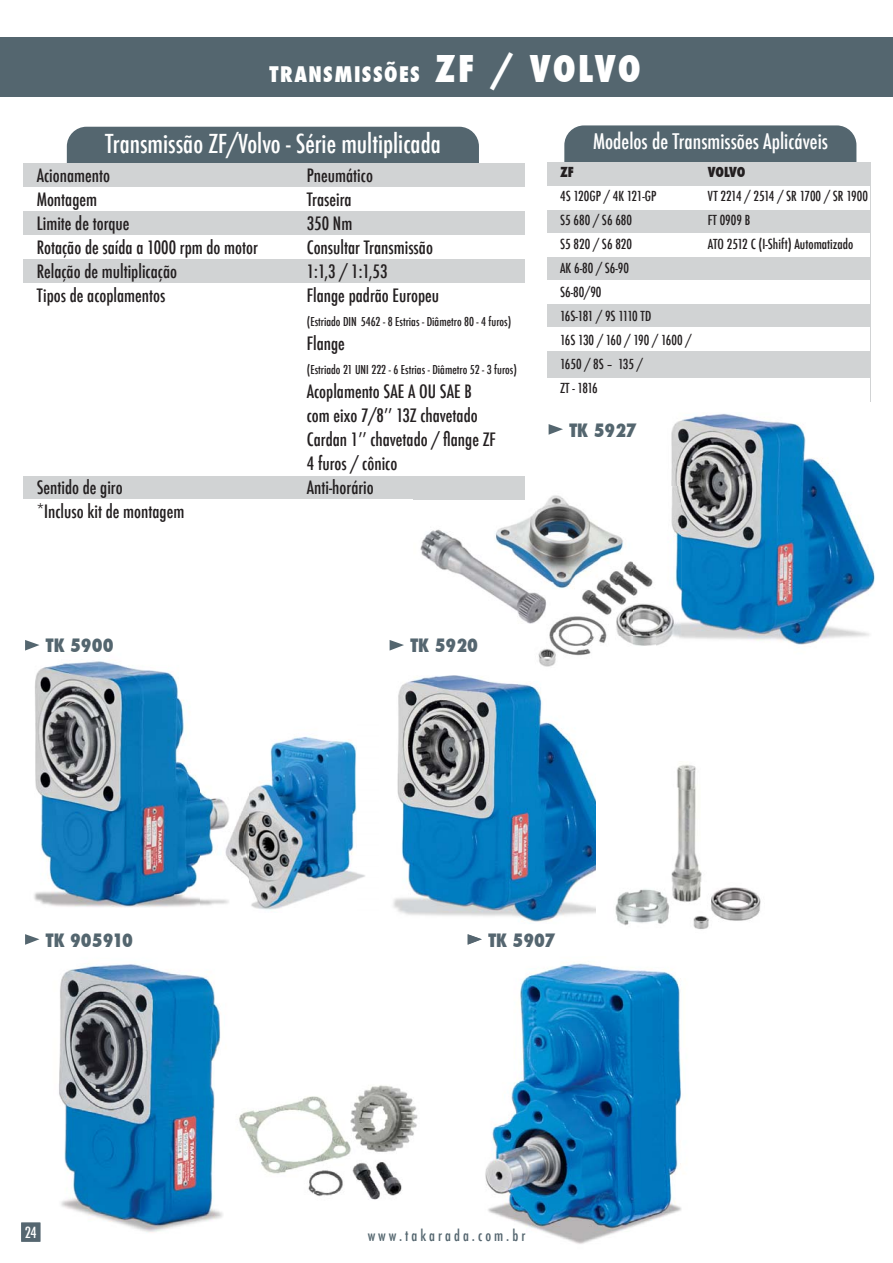
<style>
.page{position:relative;width:893px;height:1263px;background:#fff}
.page>*{position:absolute;margin:0;border:0;box-sizing:border-box;transform-origin:0 0}
.t1{font:500 condensed 25.5px "Futura";color:#fff}
.t2{font:500 condensed 21px "Futura";color:#fff}
.t3{font:800 condensed 21px "Futura";letter-spacing:.07em;color:#fff}
.t4{font:500 condensed 18px/24px "Futura";color:#231f20}
.t5{font:800 condensed 18px "Futura";color:#54666f}
.t6{font:800 condensed 18px "Futura";color:#556670}
.t7{font:500 condensed 15px "Futura";letter-spacing:.2em;color:#54666f}
.t8{font:500 condensed 15px "Futura";color:#fff}
.t9{font:500 condensed 13.5px/24px "Futura";color:#231f20}
.t10{font:800 condensed 13.5px "Futura";letter-spacing:-.02em;color:#231f20}
.t11{font:500 condensed 12px "Futura";color:#231f20}
.s1{font-size:36px}
.s2{color:#556670}
</style>
<div class="page">
<div style="left:0;top:37px;width:892px;height:60px;background:#54666f"></div>
<div style="left:852px;top:37px;width:41px;height:60px;background:#54666f"></div>
<img style="left:389px;top:640px;width:207px;height:282px">
<svg style="left:410px;top:640px;width:3px;height:12px"></svg>
<img style="left:39px;top:939px;width:184px;height:303px">
<img style="left:21px;top:1222px;width:19px;height:20px">
<svg style="left:25px;top:1226px;width:11px;height:11px"></svg>
<img style="left:615px;top:764px;width:146px;height:165px">
<div style="left:67px;top:127px;width:412px;height:37px;background:#54666f"></div>
<div style="left:23px;top:164px;width:502px;height:335px;background:#d1d3d4"></div>
<div style="left:21px;top:187px;width:503px;height:24px;background:#fff"></div>
<div style="left:21px;top:235px;width:503px;height:23px;background:#fff"></div>
<div style="left:21px;top:283px;width:503px;height:24px;background:#fff"></div>
<div style="left:21px;top:306px;width:503px;height:170px;background:#fff"></div>
<div style="left:564px;top:125px;width:292px;height:37px;background:#54666f"></div>
<div style="left:547px;top:162px;width:323px;height:240px;background:#d1d3d4"></div>
<div style="left:547px;top:186px;width:323px;height:23px;background:#fff"></div>
<div style="left:547px;top:233px;width:323px;height:24px;background:#fff"></div>
<div style="left:547px;top:280px;width:323px;height:24px;background:#fff"></div>
<div style="left:547px;top:327px;width:323px;height:24px;background:#fff"></div>
<div style="left:547px;top:378px;width:323px;height:24px;background:#fff"></div>
<img style="left:25px;top:645px;width:176px;height:263px">
<svg style="left:25px;top:640px;width:14px;height:10px"></svg>
<svg style="left:25px;top:934px;width:14px;height:11px"></svg>
<svg style="left:390px;top:640px;width:14px;height:10px"></svg>
<svg style="left:549px;top:424px;width:14px;height:11px"></svg>
<img style="left:201px;top:736px;width:164px;height:174px">
<img style="left:671px;top:413px;width:204px;height:232px">
<img style="left:239px;top:1085px;width:179px;height:115px">
<img style="left:485px;top:963px;width:197px;height:281px">
<img style="left:485px;top:1228px;width:40px;height:13px">
<img style="left:468px;top:934px;width:14px;height:11px">
<img style="left:413px;top:486px;width:268px;height:189px">
<img style="left:413px;top:486px;width:112px;height:13px">
<img style="left:413px;top:639px;width:64px;height:13px">
<p class="t3" style="left:270px;top:60px;width:373px">TRANSMISSÕES <span class="s1">ZF / VOLVO</span></p>
<h1 class="t1" style="left:105px;top:127px;width:337px">Transmissão ZF/Volvo - Série multiplicada</h1>
<p class="t4" style="left:37px;top:163px;width:75px">Acionamento</p>
<p class="t4" style="left:307px;top:163px;width:68px">Pneumático</p>
<p class="t4" style="left:37px;top:187px;width:62px">Montagem</p>
<p class="t4" style="left:307px;top:187px;width:46px">Traseira</p>
<p class="t4" style="left:37px;top:211px;width:94px">Limite de torque</p>
<p class="t4" style="left:307px;top:211px;width:47px">350 Nm</p>
<p class="t4" style="left:37px;top:235px;width:223px">Rotação de saída a 1000 rpm do motor</p>
<p class="t4" style="left:307px;top:235px;width:128px">Consultar Transmissão</p>
<p class="t4" style="left:37px;top:259px;width:142px">Relação de multiplicação</p>
<p class="t4" style="left:307px;top:259px;width:82px">1:1,3 / 1:1,53</p>
<p class="t4" style="left:37px;top:283px;width:130px">Tipos de acoplamentos</p>
<p class="t4" style="left:307px;top:283px;width:134px">Flange padrão Europeu</p>
<p class="t11" style="left:307px;top:314px;width:206px">(Estriado DIN 5462 - 8 Estrias - Diâmetro 80 - 4 furos)</p>
<p class="t4" style="left:307px;top:331px;width:40px">Flange</p>
<p class="t11" style="left:307px;top:362px;width:212px">(Estriado 21 UNI 222 - 6 Estrias - Diâmetro 52 - 3 furos)</p>
<p class="t4" style="left:307px;top:379px;width:191px">Acoplamento SAE A OU SAE B com eixo 7/8ʼʼ 13Z chavetado<br>Cardan 1ʼʼ chavetado / flange ZF<br>4 furos / cônico</p>
<p class="t4" style="left:37px;top:475px;width:87px">Sentido de giro</p>
<p class="t4" style="left:307px;top:475px;width:68px">Anti-horário</p>
<p class="t4" style="left:37px;top:499px;width:149px">*Incluso kit de montagem</p>
<p class="t2" style="left:593px;top:128px;width:236px">Modelos de Transmissões Aplicáveis</p>
<p class="t10" style="left:560px;top:163px;width:15px">ZF</p>
<p class="t9" style="left:560px;top:184px;width:133px">4S 120GP / 4K 121-GP<br>S5 680 / S6 680<br>S5 820 / S6 820<br>AK 6-80 / S6-90<br>S6-80/90<br>16S-181 / 9S 1110 TD<br>16S 130 / 160 / 190 / 1600 /<br>1650 / 8S – 135 /<br>ZT - 1816</p>
<p class="t5" style="left:569px;top:418px;width:69px">TK 5927</p>
<p class="t10" style="left:708px;top:163px;width:39px">VOLVO</p>
<p class="t9" style="left:708px;top:184px;width:162px">VT 2214 / 2514 / SR 1700 / SR 1900<br>FT 0909 B<br>ATO 2512 C (I-Shift) Automatizado</p>
<p class="t5" style="left:46px;top:633px;width:69px">TK 5900</p>
<p class="t6" style="left:410px;top:633px;width:69px">TK 5920</p>
<p class="t5" style="left:46px;top:928px;width:89px">TK 905910</p>
<p class="t6" style="left:488px;top:928px;width:69px">TK 5907</p>
<p class="t8" style="left:25px;top:1222px;width:13px">24</p>
<p class="t7" style="left:368px;top:1226px;width:159px">www.takara<span class="s2">da.com.br</span></p>
</div>
